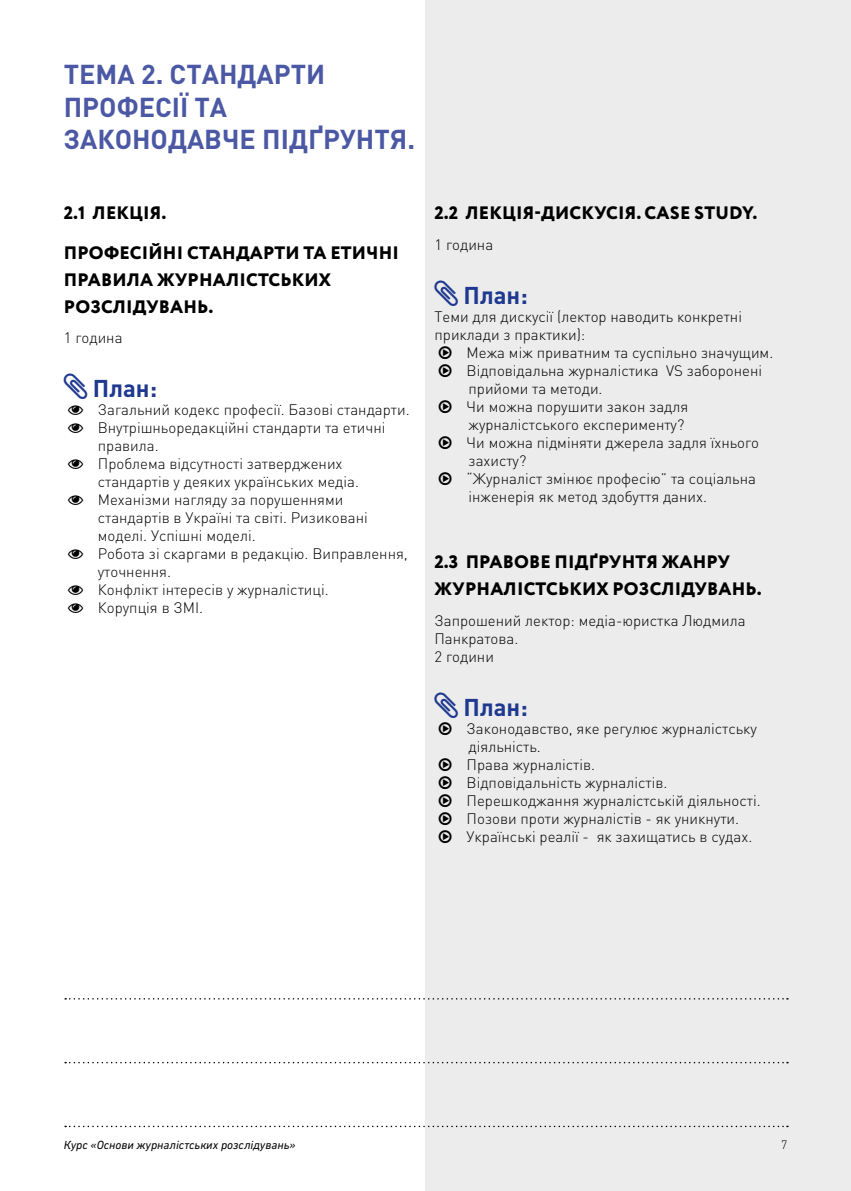
<style>
.page{position:relative;width:851px;height:1191px;background:#fff}
.page>*{position:absolute;margin:0;border:0;box-sizing:border-box;transform-origin:0 0}
.t1{font:700 27px/32.4px "DIN Pro";color:#4b58a4}
.t2{font:700 24px "DIN Pro";color:#1e398f}
.t3{font:800 18px/27px "Circe";letter-spacing:.01em;color:#000}
.t4{font:300 15px/18px "DIN Pro";color:#000}
.t5{font:italic 12px "DIN Next CYR";color:#000}
.t6{font:300 12px "DIN Pro";color:#000}
</style>
<div class="page">
<div style="left:425px;top:0;width:425px;height:1191px;background:#ececed"></div>
<svg style="left:65px;top:1061px;width:722px;height:2px"></svg>
<svg style="left:65px;top:998px;width:722px;height:1px"></svg>
<svg style="left:65px;top:1125px;width:722px;height:2px"></svg>
<h1 class="t1" style="left:64px;top:57px;width:352px">ТЕМА 2. Стандарти<br>п рофесії та<br>зако нодавче п ідґрунтя.</h1>
<p class="t3" style="left:64px;top:200px;width:104px">2.1 ЛЕКЦІЯ.</p>
<p class="t3" style="left:64px;top:240px;width:336px">П РОФЕСІЙНІ СТАНДАРТИ ТА ЕТИЧНІ<br>ПРАВИЛА ЖУРНАЛ ІСТСЬКИХ<br>РОЗСЛІДУВАНЬ.</p>
<p class="t4" style="left:64px;top:328px;width:60px">1 година</p>
<h2 class="t2" style="left:93px;top:372px;width:66px">План:</h2>
<p class="t4" style="left:98px;top:400px;width:313px">Загальний кодекс професії. Базові стандарти.<br>Внутрішньоредакційні стандарти та етичні правила.<br>Проблема відсутності затверджених стандартів у деяких українських медіа.<br>Механізми нагляду за порушеннями стандартів в Україні та світі. Ризиковані моделі. Успішні моделі.<br>Робота зі скаргами в редакцію. Виправлення, уточнення.<br>Конфлікт інтересів у журналістиці.<br>Корупція в ЗМІ.</p>
<p class="t3" style="left:434px;top:200px;width:324px">2.2 ЛЕКЦІЯ-ДИСКУСІЯ. CASE STUDY.</p>
<p class="t4" style="left:434px;top:234px;width:60px">1 година</p>
<h2 class="t2" style="left:463px;top:278px;width:66px">План:</h2>
<p class="t4" style="left:434px;top:306px;width:309px">Теми для дискусії (лектор наводить конкретні приклади з практики):</p>
<p class="t4" style="left:466px;top:342px;width:308px">Межа між приватним та суспільно значущим.<br>Відповідальна журналістика VS заборонені прийоми та методи.<br>Чи можна порушити закон задля журналістського експерименту?<br>Чи можна підміняти джерела задля їхнього захисту?<br>“Журналіст змінює професію” та соціальна інженерія як метод здобуття даних.</p>
<p class="t3" style="left:434px;top:550px;width:329px">2.3 П РАВОВЕ ПІДҐРУНТЯ ЖАНРУ<br>ЖУРНАЛ ІСТСЬКИХ РОЗСЛІДУВАНЬ.</p>
<p class="t4" style="left:434px;top:611px;width:313px">Запрошений лектор: медіа-юристка Людмила<br>Панкратова.<br>2 години</p>
<h2 class="t2" style="left:463px;top:691px;width:66px">План:</h2>
<p class="t4" style="left:466px;top:719px;width:295px">Законодавство, яке регулює журналістську діяльність.<br>Права журналістів.<br>Відповідальність журналістів.<br>Перешкоджання журналістській діяльності.<br>Позови проти журналістів - як уникнути.<br>Українські реалії - як захищатись в судах.</p>
<p class="t5" style="left:64px;top:1138px;width:233px">Курс «Основи журналістських розслідувань»</p>
<p class="t6" style="left:780px;top:1136px;width:8px">7</p>
</div>
